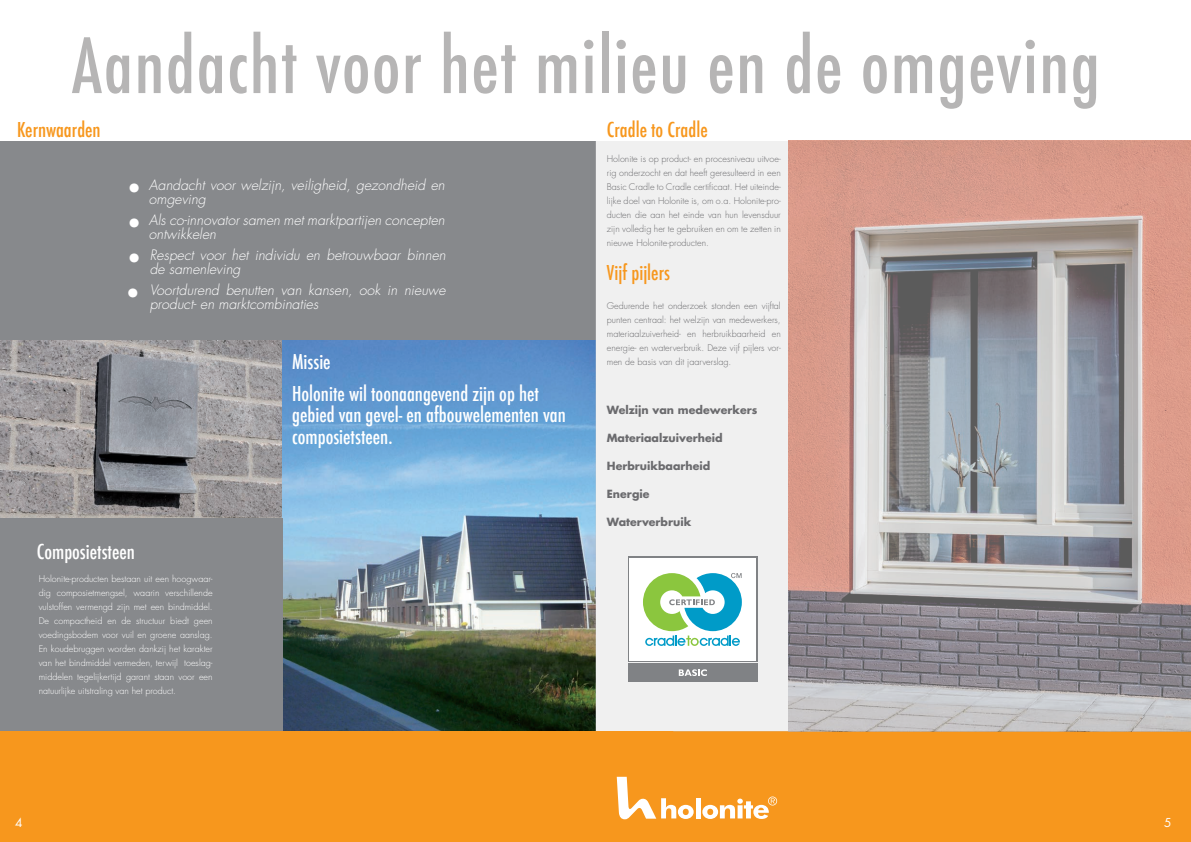
<style>
.page{position:relative;width:1191px;height:842px;background:#fff}
.page>*{position:absolute;margin:0;border:0;box-sizing:border-box;transform-origin:0 0}
.t1{font:500 condensed 74px "Futura";letter-spacing:.02em;color:#b6b5b5}
.t2{font:24px/35px "Futura Std";color:#fff;text-align:justify}
.t3{font:500 condensed 20px/21.5px "Futura";color:#fff}
.t4{font:500 condensed 20px "Futura";color:#f7971d}
.t5{font:italic 300 14px/14px "Futura Std";color:#fff}
.t6{font:14px "Futura Std";color:#fff}
.t7{font:12px "Futura Std";color:#fff}
.t8{font:700 11px "Futura Std";color:#6b6b6e}
.t9{font:300 9px/14px "Futura Std";color:#6b6b6e;text-align:justify}
.t10{font:300 9px/14px "Futura Std";color:#fff;text-align:justify}
</style>
<div class="page">
<div style="left:673px;top:731px;width:518px;height:111px;background:#f7971d"></div>
<div style="left:0;top:141px;width:595px;height:204px;background:#87898c"></div>
<img style="left:0;top:340px;width:283px;height:178px">
<img style="left:283px;top:340px;width:312px;height:391px">
<div style="left:595px;top:141px;width:596px;height:590px;background:#f0f0f0"></div>
<img style="left:788px;top:141px;width:403px;height:590px">
<div style="left:0;top:518px;width:283px;height:213px;background:#87898c"></div>
<div style="left:628px;top:663px;width:129px;height:19px;background:#808285"></div>
<div style="left:628px;top:557px;width:129px;height:105px;background:#fff"></div>
<svg style="left:643px;top:573px;width:99px;height:73px"></svg>
<svg style="left:679px;top:669px;width:28px;height:7px"></svg>
<div style="left:0;top:731px;width:673px;height:111px;background:#f7971d"></div>
<svg style="left:617px;top:777px;width:76px;height:42px"></svg>
<div style="left:695px;top:798px;width:5px;height:20px;background:#fff"></div>
<svg style="left:702px;top:796px;width:75px;height:23px"></svg>
<h1 class="t1" style="left:72px;top:18px;width:1029px">Aandacht voor het milieu en de omgeving</h1>
<h3 class="t4" style="left:17px;top:116px;width:85px">Kernwaarden</h3>
<h2 class="t2" style="left:126px;top:171px;width:17px">• • • •</h2>
<h3 class="t5" style="left:149px;top:178px;width:297px">Aandacht voor welzijn, veiligheid, gezondheid en omgeving</h3>
<h3 class="t5" style="left:149px;top:213px;width:297px">Als co-innovator samen met marktpartijen concepten ontwikkelen</h3>
<h3 class="t5" style="left:150px;top:248px;width:297px">Respect voor het individu en betrouwbaar binnen de samenleving</h3>
<h3 class="t5" style="left:150px;top:283px;width:297px">Voortdurend benutten van kansen, ook in nieuwe product- en marktcombinaties</h3>
<h3 class="t3" style="left:292px;top:351px;width:40px">Missie</h3>
<h3 class="t3" style="left:292px;top:383px;width:275px">Holonite wil toonaangevend zijn op het gebied van gevel- en afbouwelementen van composietsteen.</h3>
<h3 class="t3" style="left:37px;top:541px;width:100px">Composietsteen</h3>
<p class="t10" style="left:39px;top:572px;width:175px">Holonite-producten bestaan uit een hoogwaar&shy;dig composietmengsel, waarin verschillende vulstoffen vermengd zijn met een bindmiddel.<br>De compactheid en de structuur biedt geen voedingsbodem voor vuil en groene aanslag.<br>En koudebruggen worden dankzij het karakter van het bindmiddel vermeden, terwijl toeslag&shy;middelen tegelijkertijd garant staan voor een natuurlijke uitstraling van het product.</p>
<h3 class="t4" style="left:607px;top:116px;width:102px">Cradle to Cradle</h3>
<p class="t9" style="left:607px;top:152px;width:175px">Holonite is op product- en procesniveau uitvoe&shy;rig onderzocht en dat heeft geresulteerd in een Basic Cradle to Cradle certificaat. Het uiteinde&shy;lijke doel van Holonite is, om o.a. Holonite-pro&shy;ducten die aan het einde van hun levensduur zijn volledig her te gebruiken en om te zetten in nieuwe Holonite-producten.</p>
<h3 class="t4" style="left:607px;top:260px;width:65px">Vijf pijlers</h3>
<p class="t9" style="left:607px;top:299px;width:175px">Gedurende het onderzoek stonden een vijftal punten centraal: het welzijn van medewerkers, materiaalzuiverheid- en herbruikbaarheid en energie- en waterverbruik. Deze vijf pijlers vor&shy;men de basis van dit jaarverslag.</p>
<p class="t8" style="left:607px;top:403px;width:152px">Welzijn van medewerkers</p>
<p class="t8" style="left:607px;top:431px;width:117px">Materiaalzuiverheid</p>
<p class="t8" style="left:607px;top:459px;width:105px">Herbruikbaarheid</p>
<p class="t8" style="left:607px;top:487px;width:44px">Energie</p>
<p class="t8" style="left:607px;top:515px;width:86px">Waterverbruik</p>
<h3 class="t6" style="left:9px;top:806px;width:19px">22</h3>
<h3 class="t7" style="left:15px;top:815px;width:9px">4</h3>
<h3 class="t7" style="left:1164px;top:815px;width:9px">5</h3>
</div>
